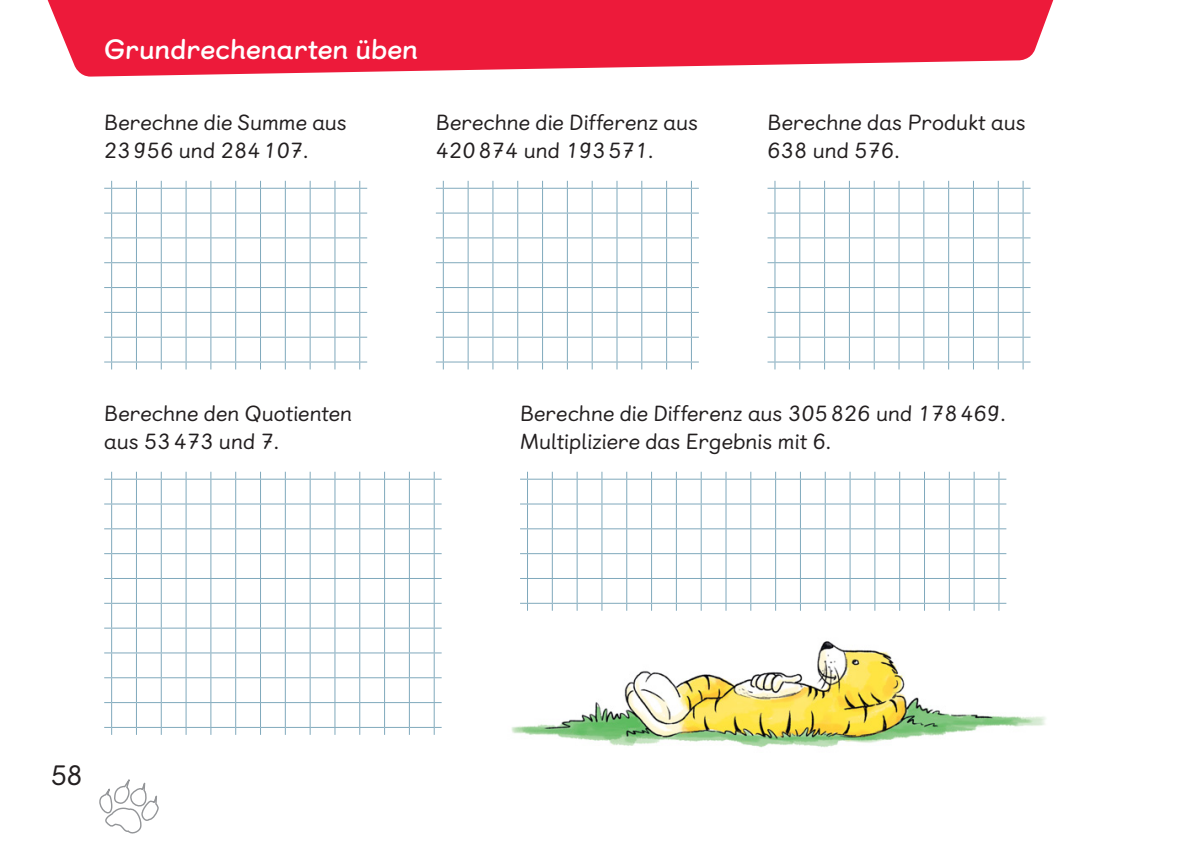
<style>
.page{position:relative;width:1191px;height:844px;background:#fff}
.page>*{position:absolute;margin:0;border:0;box-sizing:border-box;transform-origin:0 0}
.t1{font:28px "Castledown MV Bold Fun";letter-spacing:-.005em;color:#fff}
.t2{font:28px "Castledown MV Fun";color:#231f20}
.t3{font:21.88px/28px "Castledown MV Fun";letter-spacing:-.005em;color:#231f20}
</style>
<div class="page">
<svg style="left:47px;top:0;width:1007px;height:77px;background:#ef3955"></svg>
<svg style="left:99px;top:779px;width:59px;height:55px"></svg>
<svg style="left:104px;top:181px;width:263px;height:188px"></svg>
<svg style="left:104px;top:471px;width:337px;height:263px"></svg>
<hr style="left:527px;top:478px;width:100px;height:1px;background:#80a9bc">
<hr style="left:520px;top:503px;width:107px;height:1px;background:#80a9bc">
<hr style="left:520px;top:528px;width:107px;height:1px;background:#80a9bc">
<hr style="left:520px;top:553px;width:107px;height:1px;background:#80a9bc">
<hr style="left:520px;top:578px;width:107px;height:1px;background:#80a9bc">
<hr style="left:520px;top:602px;width:32px;height:1px;background:#80a9bc">
<svg style="left:520px;top:471px;width:8px;height:139px"></svg>
<svg style="left:552px;top:471px;width:454px;height:139px"></svg>
<hr style="left:443px;top:188px;width:50px;height:1px;background:#80a9bc">
<hr style="left:436px;top:212px;width:57px;height:1px;background:#80a9bc">
<hr style="left:436px;top:237px;width:57px;height:1px;background:#80a9bc">
<hr style="left:436px;top:262px;width:57px;height:1px;background:#80a9bc">
<hr style="left:436px;top:287px;width:57px;height:1px;background:#80a9bc">
<hr style="left:436px;top:312px;width:57px;height:1px;background:#80a9bc">
<hr style="left:436px;top:336px;width:57px;height:1px;background:#80a9bc">
<hr style="left:436px;top:361px;width:32px;height:1px;background:#80a9bc">
<svg style="left:436px;top:181px;width:8px;height:188px"></svg>
<svg style="left:468px;top:181px;width:231px;height:188px"></svg>
<hr style="left:775px;top:188px;width:49px;height:1px;background:#80a9bc">
<hr style="left:767px;top:212px;width:57px;height:1px;background:#80a9bc">
<hr style="left:767px;top:237px;width:57px;height:1px;background:#80a9bc">
<hr style="left:767px;top:262px;width:57px;height:1px;background:#80a9bc">
<hr style="left:767px;top:287px;width:57px;height:1px;background:#80a9bc">
<hr style="left:767px;top:312px;width:57px;height:1px;background:#80a9bc">
<hr style="left:767px;top:336px;width:57px;height:1px;background:#80a9bc">
<hr style="left:767px;top:361px;width:32px;height:1px;background:#80a9bc">
<svg style="left:767px;top:181px;width:8px;height:188px"></svg>
<svg style="left:799px;top:181px;width:231px;height:188px"></svg>
<img style="left:511px;top:641px;width:535px;height:107px">
<p class="t1" style="left:104px;top:38px;width:316px">Grundrechenarten üben</p>
<p class="t3" style="left:104px;top:111px;width:244px">Berechne die Summe aus<br>23 956 und 284 107.</p>
<p class="t3" style="left:436px;top:111px;width:264px">Berechne die Differenz aus<br>420 874 und 193 571.</p>
<p class="t3" style="left:767px;top:111px;width:260px">Berechne das Produkt aus<br>638 und 576.</p>
<p class="t3" style="left:104px;top:401px;width:250px">Berechne den Quotienten aus 53 473 und 7.</p>
<p class="t3" style="left:520px;top:401px;width:487px">Berechne die Differenz aus 305 826 und 178 469.<br>Multipliziere das Ergebnis mit 6.</p>
<p class="t2" style="left:51px;top:764px;width:33px">58</p>
</div>
